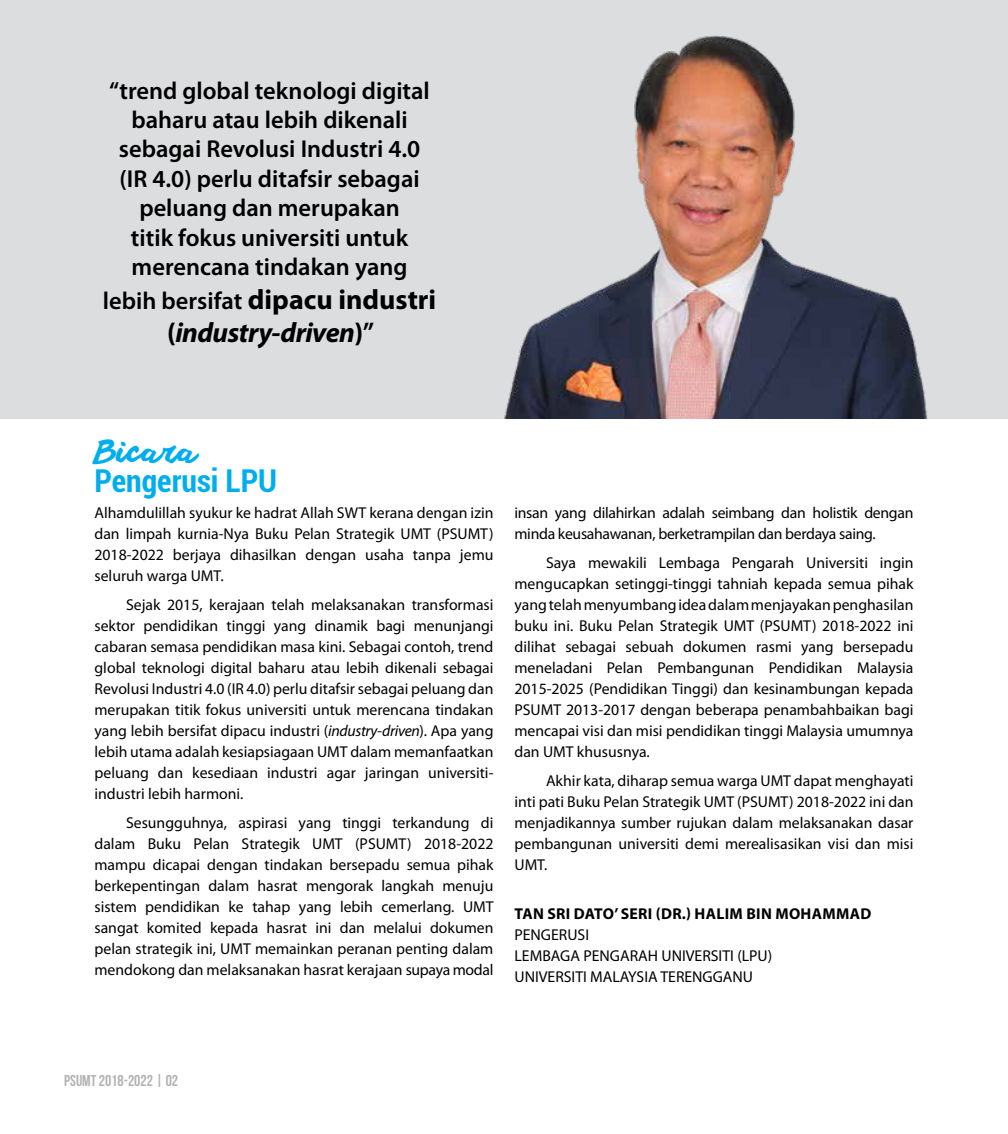
<style>
.page{position:relative;width:1008px;height:1134px;background:#fff}
.page>*{position:absolute;margin:0;border:0;box-sizing:border-box;transform-origin:0 0}
.t1{font:700 condensed 31.5px "Roboto";color:#00aeef}
.t2{font:31.5px "anothershabby";color:#00aeef}
.t3{font:700 28px/33.6px "Myriad Pro";color:#000;text-align:center}
.t4{font:600 24.5px/29.4px "Myriad Pro";color:#000;text-align:center}
.t5{font:15.75px/21px "Myriad Pro";color:#000;text-align:justify}
.t6{font:15.75px/21px "Myriad Pro";letter-spacing:-.02em;color:#000}
.t7{font:700 15.75px "Myriad Pro";letter-spacing:.02em;color:#000}
.t8{font:15.75px "Bebas Neue";color:#b3b3b3}
.s1{font-weight:600;font-size:24.5px}
.s2{font-style:italic}
.s3{font-weight:600}
.s4{font-weight:700}
</style>
<div class="page">
<div style="left:0;top:0;width:1008px;height:419px;background:#dcddde"></div>
<img style="left:504px;top:35px;width:423px;height:384px">
<h3 class="t4" style="left:109px;top:75px;width:322px">“trend global teknologi digital baharu atau lebih dikenali sebagai Revolusi Industri 4.0 (IR 4.0) perlu ditafsir sebagai peluang dan merupakan<br>titik fokus universiti untuk merencana tindakan yang</h3>
<h2 class="t3" style="left:103px;top:281px;width:335px"><span class="s1">lebih bersifat</span> dipacu industri (<span class="s2">industry-driven</span>)<span class="s3">”</span></h2>
<h1 class="t2" style="left:94px;top:433px;width:105px">Bicara</h1>
<h1 class="t1" style="left:94px;top:458px;width:184px">Pengerusi LPU</h1>
<p class="t5" style="left:94px;top:502px;width:401px">Alhamdulillah syukur ke hadrat Allah SWT kerana dengan izin dan limpah kurnia-Nya Buku Pelan Strategik UMT (PSUMT)<br>2018-2022 berjaya dihasilkan dengan usaha tanpa jemu seluruh warga UMT.</p>
<p class="t5" style="left:94px;top:594px;width:401px;text-indent:32px">Sejak 2015, kerajaan telah melaksanakan transformasi sektor pendidikan tinggi yang dinamik bagi menunjangi cabaran semasa pendidikan masa kini. Sebagai contoh, trend global teknologi digital baharu atau lebih dikenali sebagai Revolusi Industri 4.0 (IR 4.0) perlu ditafsir sebagai peluang dan merupakan titik fokus universiti untuk merencana tindakan yang lebih bersifat dipacu industri (<span class="s2">industry-driven</span>). Apa yang lebih utama adalah kesiapsiagaan UMT dalam memanfaatkan peluang dan kesediaan industri agar jaringan universiti&shy;industri lebih harmoni.</p>
<p class="t5" style="left:94px;top:812px;width:401px;text-indent:32px">Sesungguhnya, aspirasi yang tinggi terkandung di dalam Buku Pelan Strategik UMT (PSUMT) 2018-2022 mampu dicapai dengan tindakan bersepadu semua pihak berkepentingan dalam hasrat mengorak langkah menuju sistem pendidikan ke tahap yang lebih cemerlang. UMT sangat komited kepada hasrat ini dan melalui dokumen pelan strategik ini, UMT memainkan peranan penting dalam mendokong dan melaksanakan hasrat kerajaan supaya modal</p>
<p class="t6" style="left:515px;top:502px;width:400px">insan yang dilahirkan adalah seimbang dan holistik dengan minda keusahawanan, berketrampilan dan berdaya saing.</p>
<p class="t5" style="left:515px;top:552px;width:401px;text-indent:32px">Saya mewakili Lembaga Pengarah Universiti ingin mengucapkan setinggi-tinggi tahniah kepada semua pihak yang telah menyumbang idea dalam menjayakan penghasilan buku ini. Buku Pelan Strategik UMT (PSUMT) 2018-2022 ini dilihat sebagai sebuah dokumen rasmi yang bersepadu meneladani Pelan Pembangunan Pendidikan Malaysia 2015-2025 (Pendidikan Tinggi) dan kesinambungan kepada PSUMT 2013-2017 dengan beberapa penambahbaikan bagi mencapai visi dan misi pendidikan tinggi Malaysia umumnya dan UMT khususnya.</p>
<p class="t5" style="left:515px;top:770px;width:401px;text-indent:32px">Akhir kata, diharap semua warga UMT dapat menghayati inti pati Buku Pelan Strategik UMT (PSUMT) 2018-2022 ini dan menjadikannya sumber rujukan dalam melaksanakan dasar pembangunan universiti demi merealisasikan visi dan misi UMT.</p>
<p class="t7" style="left:515px;top:904px;width:358px">TAN SRI DATO’ SERI (DR.) HALIM BIN MOHAMMAD</p>
<p class="t5" style="left:515px;top:924px;width:259px;text-align:left">PENGERUSI<br>LEMBAGA PENGARAH UNIVERSITI (LPU)<br>UNIVERSITI MALAYSIA TERENGGANU</p>
<p class="t8" style="left:64px;top:1072px;width:116px">PSUMT 2018-2022 | <span class="s4">02</span></p>
</div>
